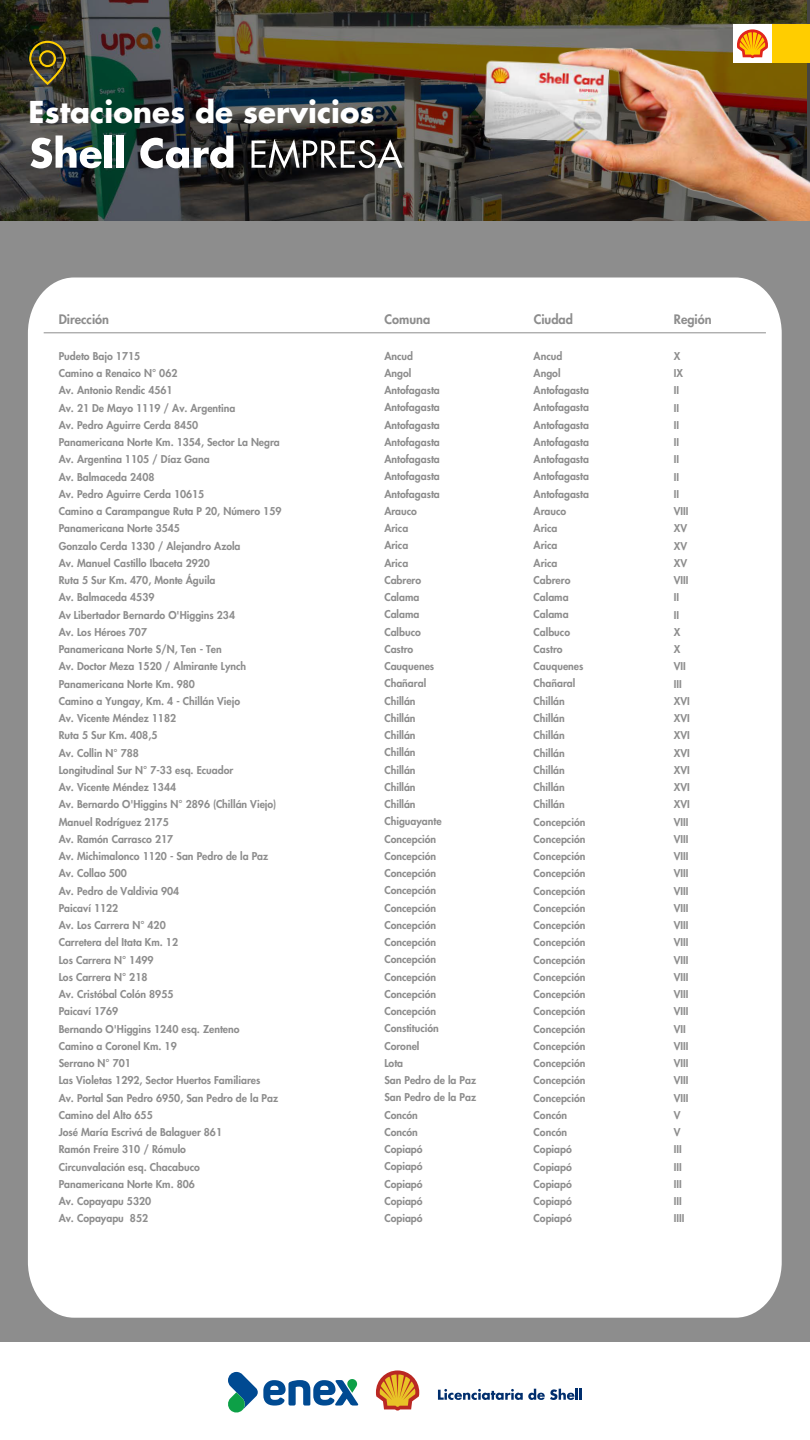
<style>
.page{position:relative;width:810px;height:1440px;background:#8d8d8d}
.page>*{position:absolute;margin:0;border:0;box-sizing:border-box;transform-origin:0 0}
.t1{font:700 29.33px "Futura Std";color:#fff}
.t2{font:800 12.75px "Futura Std";color:#8d8d8d}
.t3{font:800 10.5px/17.2px "Futura Std";color:#8d8d8d}
</style>
<div class="page">
<div style="left:28px;top:277px;width:754px;height:1041px;background:#fff"></div>
<hr style="left:44px;top:332px;width:722px;height:1px;background:#8d8d8d">
<div style="left:0;top:1343px;width:810px;height:97px;background:#fff"></div>
<svg style="left:376px;top:1370px;width:43px;height:41px"></svg>
<svg style="left:438px;top:1389px;width:144px;height:11px"></svg>
<svg style="left:228px;top:1372px;width:131px;height:41px"></svg>
<img style="left:0;top:0;width:810px;height:220px">
<img style="left:481px;top:45px;width:329px;height:175px">
<svg style="left:29px;top:41px;width:37px;height:44px;background:#5e5424"></svg>
<svg style="left:30px;top:135px;width:72px;height:33px;background:#8e999c"></svg>
<div style="left:105px;top:135px;width:7px;height:33px;background:#fff"></div>
<div style="left:117px;top:135px;width:7px;height:33px;background:#fff"></div>
<svg style="left:140px;top:135px;width:93px;height:33px;background:#838487"></svg>
<svg style="left:252px;top:139px;width:150px;height:30px;background:#5e5d5c"></svg>
<div style="left:733px;top:24px;width:39px;height:39px;background:#fff"></div>
<div style="left:772px;top:24px;width:38px;height:39px;background:#ffcd00"></div>
<svg style="left:737px;top:29px;width:31px;height:29px"></svg>
<h1 class="t1" style="left:29px;top:92px;width:347px">Estaciones de servicios</h1>
<p class="t2" style="left:59px;top:311px;width:52px">Dirección</p>
<p class="t2" style="left:384px;top:311px;width:47px">Comuna</p>
<p class="t2" style="left:534px;top:311px;width:41px">Ciudad</p>
<p class="t2" style="left:674px;top:311px;width:39px">Región</p>
<p class="t3" style="left:59px;top:347px;width:120px">Pudeto Bajo 1715<br>Camino a Renaico N° 062</p>
<p class="t3" style="left:59px;top:382px;width:224px">Av. Antonio Rendic 4561<br>Av. 21 De Mayo 1119 / Av. Argentina<br>Av. Pedro Aguirre Cerda 8450<br>Panamericana Norte Km. 1354, Sector La Negra<br>Av. Argentina 1105 / Díaz Gana<br>Av. Balmaceda 2408<br>Av. Pedro Aguirre Cerda 10615<br>Camino a Carampangue Ruta P 20, Número 159<br>Panamericana Norte 3545<br>Gonzalo Cerda 1330 / Alejandro Azola<br>Av. Manuel Castillo Ibaceta 2920<br>Ruta 5 Sur Km. 470, Monte Águila<br>Av. Balmaceda 4539<br>Av Libertador Bernardo O'Higgins 234<br>Av. Los Héroes 707<br>Panamericana Norte S/N, Ten - Ten<br>Av. Doctor Meza 1520 / Almirante Lynch<br>Panamericana Norte Km. 980<br>Camino a Yungay, Km. 4 - Chillán Viejo<br>Av. Vicente Méndez 1182<br>Ruta 5 Sur Km. 408,5<br>Av. Collin N° 788<br>Longitudinal Sur N° 7-33 esq. Ecuador<br>Av. Vicente Méndez 1344<br>Av. Bernardo O'Higgins N° 2896 (Chillán Viejo)<br>Manuel Rodríguez 2175<br>Av. Ramón Carrasco 217<br>Av. Michimalonco 1120 - San Pedro de la Paz<br>Av. Collao 500<br>Av. Pedro de Valdivia 904<br>Paicaví 1122<br>Av. Los Carrera N° 420<br>Carretera del Itata Km. 12<br>Los Carrera N° 1499<br>Los Carrera N° 218<br>Av. Cristóbal Colón 8955<br>Paicaví 1769<br>Bernando O'Higgins 1240 esq. Zenteno<br>Camino a Coronel Km. 19<br>Serrano N° 701<br>Las Violetas 1292, Sector Huertos Familiares<br>Av. Portal San Pedro 6950, San Pedro de la Paz<br>Camino del Alto 655<br>José María Escrivá de Balaguer 861<br>Ramón Freire 310 / Rómulo<br>Circunvalación esq. Chacabuco<br>Panamericana Norte Km. 806<br>Av. Copayapu 5320<br>Av. Copayapu 852</p>
<p class="t3" style="left:384px;top:347px;width:30px">Ancud<br>Angol</p>
<p class="t3" style="left:534px;top:347px;width:30px">Ancud<br>Angol</p>
<p class="t3" style="left:674px;top:347px;width:11px">X<br>IX</p>
<p class="t3" style="left:384px;top:382px;width:57px;text-align:justify">Antofagasta Antofagasta Antofagasta Antofagasta Antofagasta Antofagasta Antofagasta</p>
<p class="t3" style="left:534px;top:382px;width:57px;text-align:justify">Antofagasta Antofagasta Antofagasta Antofagasta Antofagasta Antofagasta Antofagasta</p>
<p class="t3" style="left:674px;top:382px;width:7px;text-align:justify">II II II II II II II</p>
<p class="t3" style="left:384px;top:502px;width:93px">Arauco<br>Arica<br>Arica<br>Arica<br>Cabrero<br>Calama<br>Calama<br>Calbuco<br>Castro<br>Cauquenes<br>Chañaral<br>Chillán<br>Chillán<br>Chillán<br>Chillán<br>Chillán<br>Chillán<br>Chillán<br>Chiguayante<br>Concepción<br>Concepción<br>Concepción<br>Concepción<br>Concepción<br>Concepción<br>Concepción<br>Concepción<br>Concepción<br>Concepción<br>Concepción<br>Constitución<br>Coronel<br>Lota<br>San Pedro de la Paz<br>San Pedro de la Paz<br>Concón<br>Concón<br>Copiapó<br>Copiapó<br>Copiapó<br>Copiapó<br>Copiapó</p>
<p class="t3" style="left:534px;top:502px;width:53px">Arauco<br>Arica<br>Arica<br>Arica<br>Cabrero<br>Calama<br>Calama<br>Calbuco<br>Castro<br>Cauquenes<br>Chañaral<br>Chillán<br>Chillán<br>Chillán<br>Chillán<br>Chillán<br>Chillán<br>Chillán<br>Concepción<br>Concepción<br>Concepción<br>Concepción<br>Concepción<br>Concepción<br>Concepción<br>Concepción<br>Concepción<br>Concepción<br>Concepción<br>Concepción<br>Concepción<br>Concepción<br>Concepción<br>Concepción<br>Concepción<br>Concón<br>Concón<br>Copiapó<br>Copiapó<br>Copiapó<br>Copiapó<br>Copiapó</p>
<p class="t3" style="left:674px;top:503px;width:17px">VIII<br>XV<br>XV<br>XV<br>VIII<br>II<br>II<br>X<br>X<br>VII<br>III<br>XVI<br>XVI<br>XVI<br>XVI<br>XVI<br>XVI<br>XVI<br>VIII<br>VIII<br>VIII<br>VIII<br>VIII<br>VIII<br>VIII<br>VIII<br>VIII<br>VIII<br>VIII<br>VIII<br>VII<br>VIII<br>VIII<br>VIII<br>VIII<br>V<br>V<br>III<br>III<br>III<br>III<br>IIII</p>
</div>
